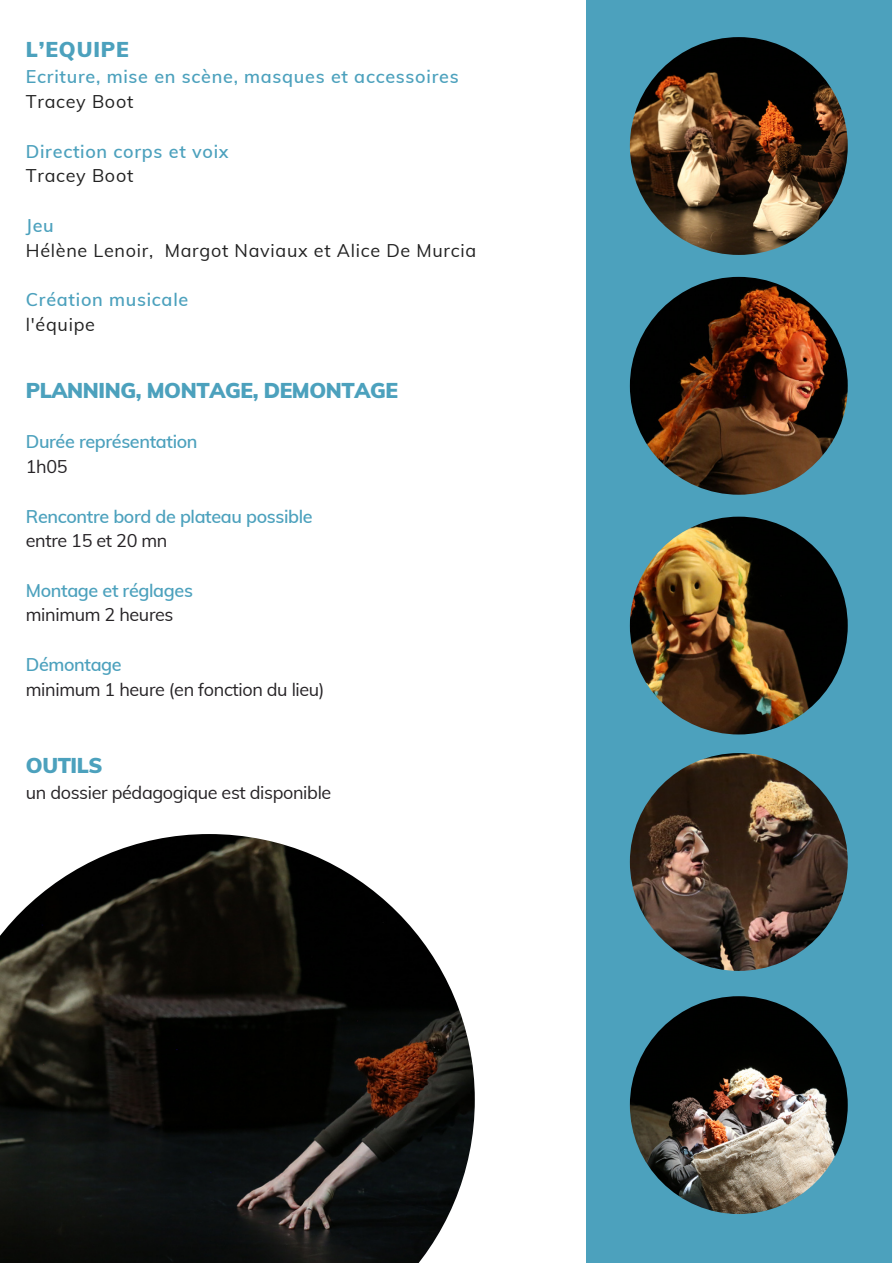
<style>
.page{position:relative;width:893px;height:1264px;background:#fff}
.page>*{position:absolute;margin:0;border:0;box-sizing:border-box;transform-origin:0 0}
.t1{font:900 21px "Muli";letter-spacing:-.02em;color:#4ca1bd}
.t2{font:18px "Muli";letter-spacing:-.02em;color:#262326}
.t3{font:600 18px "Muli";letter-spacing:.04em;color:#4ca1bd}
.t4{font:600 18px "Muli";letter-spacing:-.02em;color:#4ca1bd}
.t5{font:18px "Muli";letter-spacing:.04em;color:#222}
.t6{font:600 18px "Muli";letter-spacing:.01em;color:#4ca1bd}
</style>
<div class="page">
<div style="left:586px;top:0;width:306px;height:1262px;background:#4ca1bd"></div>
<img style="left:0;top:834px;width:475px;height:428px">
<img style="left:629px;top:37px;width:218px;height:218px;border-radius:50%">
<img style="left:629px;top:277px;width:218px;height:217px;border-radius:50%">
<img style="left:629px;top:753px;width:218px;height:217px;border-radius:50%">
<img style="left:629px;top:996px;width:218px;height:217px;border-radius:50%">
<img style="left:629px;top:516px;width:218px;height:218px;border-radius:50%">
<p class="t1" style="left:26px;top:36px;width:104px">L’EQUIPE</p>
<p class="t3" style="left:26px;top:65px;width:434px">Ecriture, mise en scène, masques et accessoires</p>
<p class="t5" style="left:26px;top:90px;width:109px">Tracey Boot</p>
<p class="t3" style="left:26px;top:139px;width:204px">Direction corps et voix</p>
<p class="t5" style="left:26px;top:164px;width:109px">Tracey Boot</p>
<p class="t6" style="left:26px;top:214px;width:29px">Jeu</p>
<p class="t5" style="left:26px;top:238px;width:452px">Hélène Lenoir, Margot Naviaux et Alice De Murcia</p>
<p class="t3" style="left:26px;top:288px;width:164px">Création musicale</p>
<p class="t5" style="left:26px;top:313px;width:71px">l'équipe</p>
<p class="t1" style="left:26px;top:376px;width:374px">PLANNING, MONTAGE, DEMONTAGE</p>
<p class="t4" style="left:26px;top:430px;width:173px">Durée représentation</p>
<p class="t2" style="left:26px;top:455px;width:43px">1h05</p>
<p class="t4" style="left:26px;top:504px;width:288px">Rencontre bord de plateau possible</p>
<p class="t2" style="left:26px;top:529px;width:143px">entre 15 et 20 mn</p>
<p class="t4" style="left:26px;top:578px;width:169px">Montage et réglages</p>
<p class="t2" style="left:26px;top:603px;width:149px">minimum 2 heures</p>
<p class="t4" style="left:26px;top:653px;width:97px">Démontage</p>
<p class="t2" style="left:26px;top:677px;width:300px">minimum 1 heure (en fonction du lieu)</p>
<p class="t1" style="left:26px;top:752px;width:78px">OUTILS</p>
<p class="t2" style="left:26px;top:781px;width:307px">un dossier pédagogique est disponible</p>
</div>
